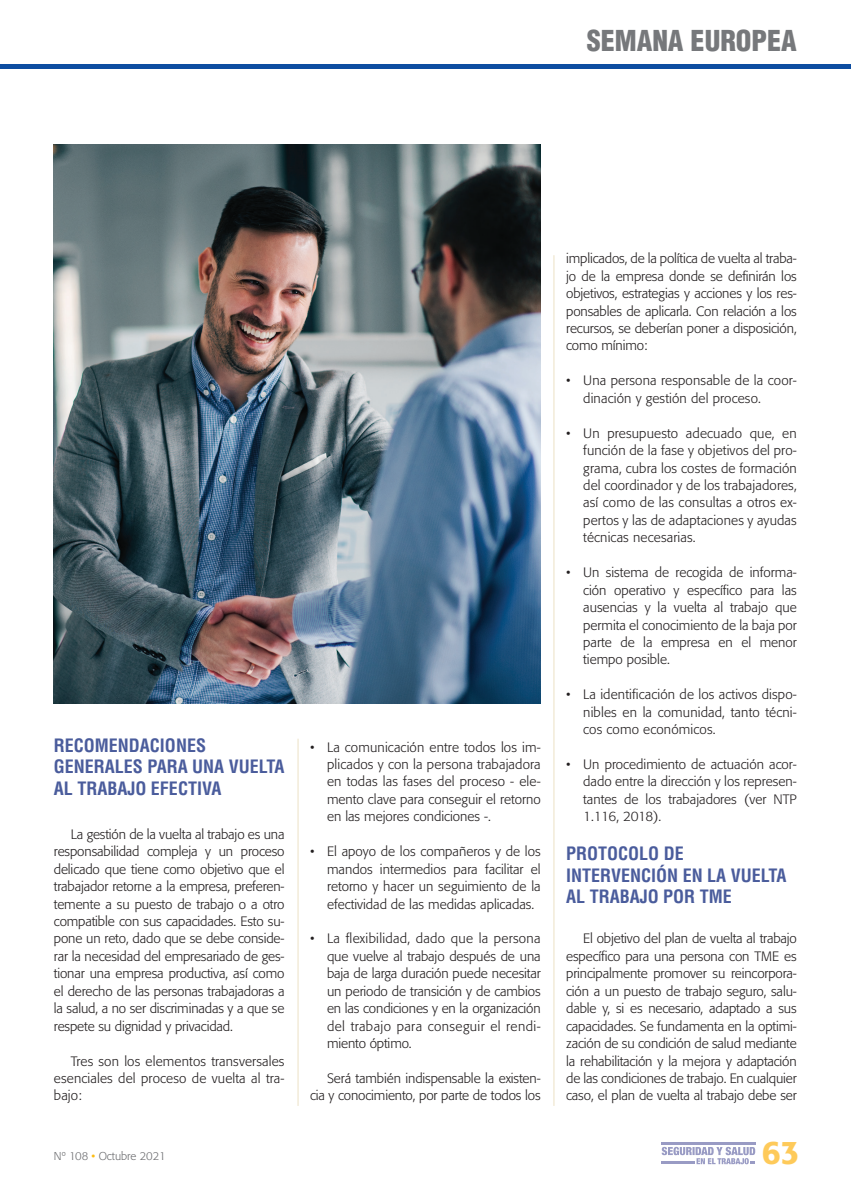
<style>
.page{position:relative;width:851px;height:1191px;background:#fff}
.page>*{position:absolute;margin:0;border:0;box-sizing:border-box;transform-origin:0 0}
.t1{font:500 32.4px "Formata";color:#feca5a}
.t2{font:900 condensed 28.05px "Helvetica LT Std";color:#76787b}
.t3{font:700 condensed 18px/21.6px "Helvetica LT Std";color:#4a5c9c}
.t4{font:300 13.5px/17.4px "Formata";color:#231f20;text-align:justify}
.t5{font:300 11.25px "Formata";color:#6c6d70}
.s1{font-weight:400;color:#fdbc12}
</style>
<div class="page">
<hr style="left:661px;top:1142px;width:94px;height:2px;background:#999bc4">
<svg style="left:661px;top:1146px;width:94px;height:18px"></svg>
<hr style="left:0;top:65px;width:850px;height:4px;background:#0d4da1">
<hr style="left:297px;top:738px;width:1px;height:368px;background:#ece1c5">
<hr style="left:553px;top:255px;width:1px;height:851px;background:#ece1c5">
<img style="left:54px;top:145px;width:486px;height:558px">
<h2 class="t2" style="left:586px;top:23px;width:212px">SEMANA EUROPEA</h2>
<h3 class="t3" style="left:54px;top:734px;width:232px">RECOMENDACIONES<br>GENERALES PARA UNA VUELTA<br>AL TRABAJO EFECTIVA</h3>
<p class="t4" style="left:54px;top:825px;width:232px;text-indent:17px">La gestión de la vuelta al trabajo es una responsabilidad compleja y un proceso delicado que tiene como objetivo que el trabajador retorne a la empresa, preferen&shy;temente a su puesto de trabajo o a otro compatible con sus capacidades. Esto su&shy;pone un reto, dado que se debe conside&shy;rar la necesidad del empresariado de ges&shy;tionar una empresa productiva, así como el derecho de las personas trabajadoras a la salud, a no ser discriminadas y a que se respete su dignidad y privacidad.</p>
<p class="t4" style="left:54px;top:1052px;width:232px;text-indent:17px">Tres son los elementos transversales esenciales del proceso de vuelta al tra&shy;bajo:</p>
<p class="t5" style="left:54px;top:1149px;width:113px">Nº 108 <span class="s1">•</span> Octubre 2021</p>
<p class="t4" style="left:327px;top:738px;width:215px;text-indent:-17px">• La comunicación entre todos los im&shy;plicados y con la persona trabajadora en todas las fases del proceso - ele&shy;mento clave para conseguir el retorno en las mejores condiciones -.</p>
<p class="t4" style="left:327px;top:843px;width:215px;text-indent:-17px">• El apoyo de los compañeros y de los mandos intermedios para facilitar el retorno y hacer un seguimiento de la efectividad de las medidas aplicadas.</p>
<p class="t4" style="left:327px;top:930px;width:215px;text-indent:-17px">• La flexibilidad, dado que la persona que vuelve al trabajo después de una baja de larga duración puede necesitar un periodo de transición y de cambios en las condiciones y en la organización del trabajo para conseguir el rendi&shy;miento óptimo.</p>
<p class="t4" style="left:310px;top:1069px;width:232px;text-align:right">Será también indispensable la existen&shy;cia y conocimiento, por parte de todos los</p>
<p class="t4" style="left:566px;top:250px;width:232px">implicados, de la política de vuelta al traba&shy;jo de la empresa donde se definirán los objetivos, estrategias y acciones y los res&shy;ponsables de aplicarla. Con relación a los recursos, se deberían poner a disposición, como mínimo:</p>
<p class="t4" style="left:583px;top:372px;width:215px;text-indent:-17px">• Una persona responsable de la coor&shy;dinación y gestión del proceso.</p>
<p class="t4" style="left:583px;top:424px;width:215px;text-indent:-17px">• Un presupuesto adecuado que, en función de la fase y objetivos del pro&shy;grama, cubra los costes de formación del coordinador y de los trabajadores, así como de las consultas a otros ex&shy;pertos y las de adaptaciones y ayudas técnicas necesarias.</p>
<p class="t4" style="left:583px;top:564px;width:215px;text-indent:-17px">• Un sistema de recogida de informa&shy;ción operativo y específico para las ausencias y la vuelta al trabajo que permita el conocimiento de la baja por parte de la empresa en el menor tiempo posible.</p>
<p class="t4" style="left:583px;top:686px;width:215px;text-indent:-17px">• La identificación de los activos dispo&shy;nibles en la comunidad, tanto técni&shy;cos como económicos.</p>
<p class="t4" style="left:583px;top:755px;width:215px;text-indent:-17px">• Un procedimiento de actuación acor&shy;dado entre la dirección y los represen&shy;tantes de los trabajadores (ver NTP 1.116, 2018).</p>
<h3 class="t3" style="left:566px;top:842px;width:222px">PROTOCOLO DE<br>INTERVENCIÓN EN LA VUELTA<br>AL TRABAJO POR TME</h3>
<p class="t4" style="left:566px;top:930px;width:232px;text-indent:17px">El objetivo del plan de vuelta al trabajo específico para una persona con TME es principalmente promover su reincorpora&shy;ción a un puesto de trabajo seguro, salu&shy;dable y, si es necesario, adaptado a sus capacidades. Se fundamenta en la optimi&shy;zación de su condición de salud mediante la rehabilitación y la mejora y adaptación de las condiciones de trabajo. En cualquier caso, el plan de vuelta al trabajo debe ser</p>
<h1 class="t1" style="left:761px;top:1132px;width:39px">63</h1>
</div>
